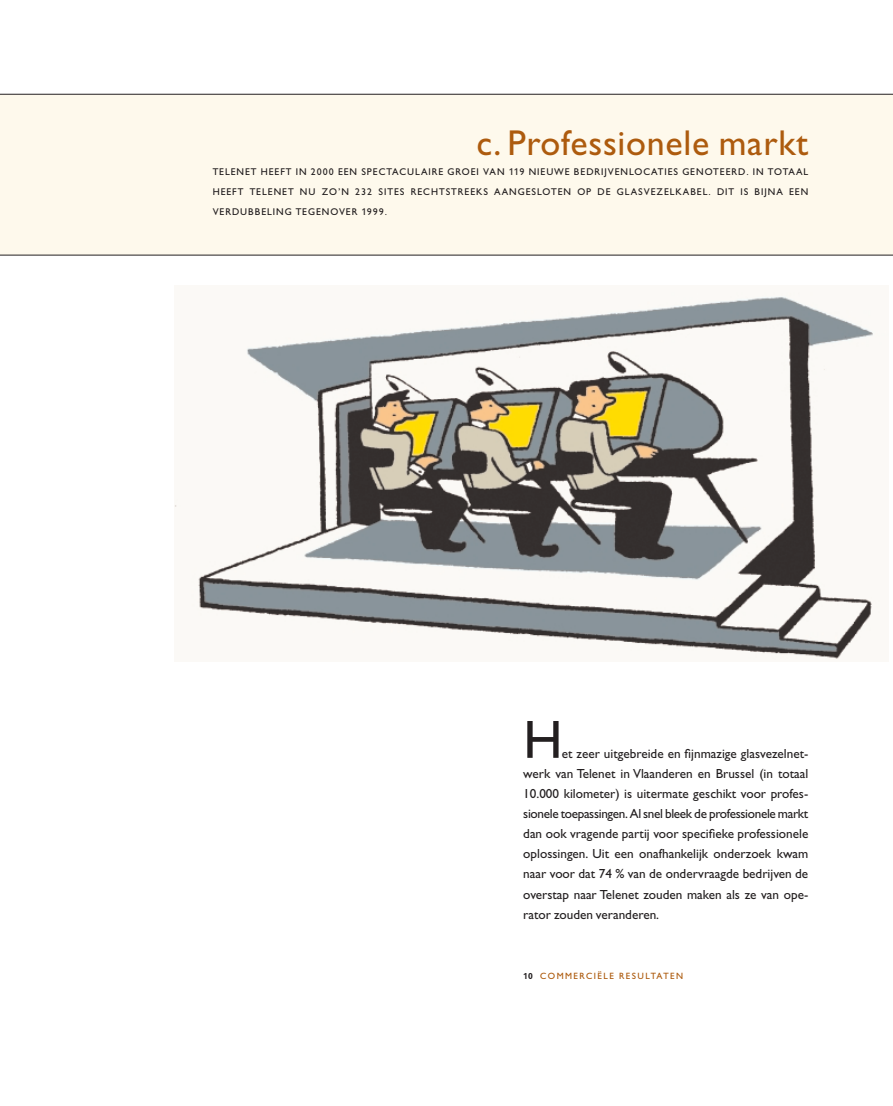
<style>
.page{position:relative;width:893px;height:1106px;background:#fff}
.page>*{position:absolute;margin:0;border:0;box-sizing:border-box;transform-origin:0 0}
.t1{font:54px "Gill Sans";color:#231f20}
.t2{font:36px "Gill Sans";letter-spacing:.02em;color:#ad5b0e}
.t3{font:13.2px/20.1px "Gill Sans";color:#231f20;text-align:justify}
.t4{font:500 10.05px/20.1px "Giltus T";letter-spacing:.095em;color:#231f20;text-align:justify}
.t5{font:500 9.3px "Giltus T";letter-spacing:.155em;color:#ad5b0e}
.s1{font-weight:700;font-size:9px;color:#231f20}
</style>
<div class="page">
<div style="left:0;top:94px;width:892px;height:161px;background:#fef9ec"></div>
<hr style="left:0;top:94px;width:892px;height:1px;background:#231f20">
<hr style="left:0;top:255px;width:892px;height:1px;background:#231f20">
<img style="left:174px;top:293px;width:706px;height:367px">
<h2 class="t2" style="left:476px;top:130px;width:333px">c. Professionele markt</h2>
<p class="t4" style="left:213px;top:162px;width:597px">TELENET HEEFT IN 2000 EEN SPECTACULAIRE GROEI VAN 119 NIEUWE BEDRIJVENLOCATIES GENOTEERD. IN TOTAAL HEEFT TELENET NU ZO’N 232 SITES RECHTSTREEKS AANGESLOTEN OP DE GLASVEZELKABEL. DIT IS BIJNA EEN VERDUBBELING TEGENOVER 1999.</p>
<h1 class="t1" style="left:523px;top:721px;width:41px">H</h1>
<p class="t3" style="left:523px;top:744px;width:286px;text-indent:39px">et zeer uitgebreide en fijnmazige glasvezelnet&shy;werk van Telenet in Vlaanderen en Brussel (in totaal 10.000 kilometer) is uitermate geschikt voor profes&shy;sionele toepassingen. Al snel bleek de professionele markt dan ook vragende partij voor specifieke professionele oplossingen. Uit een onafhankelijk onderzoek kwam naar voor dat 74 % van de ondervraagde bedrijven de overstap naar Telenet zouden maken als ze van ope&shy;rator zouden veranderen.</p>
<p class="t5" style="left:523px;top:972px;width:161px"><span class="s1">10</span> COMMERCIËLE RESULTATEN</p>
</div>
